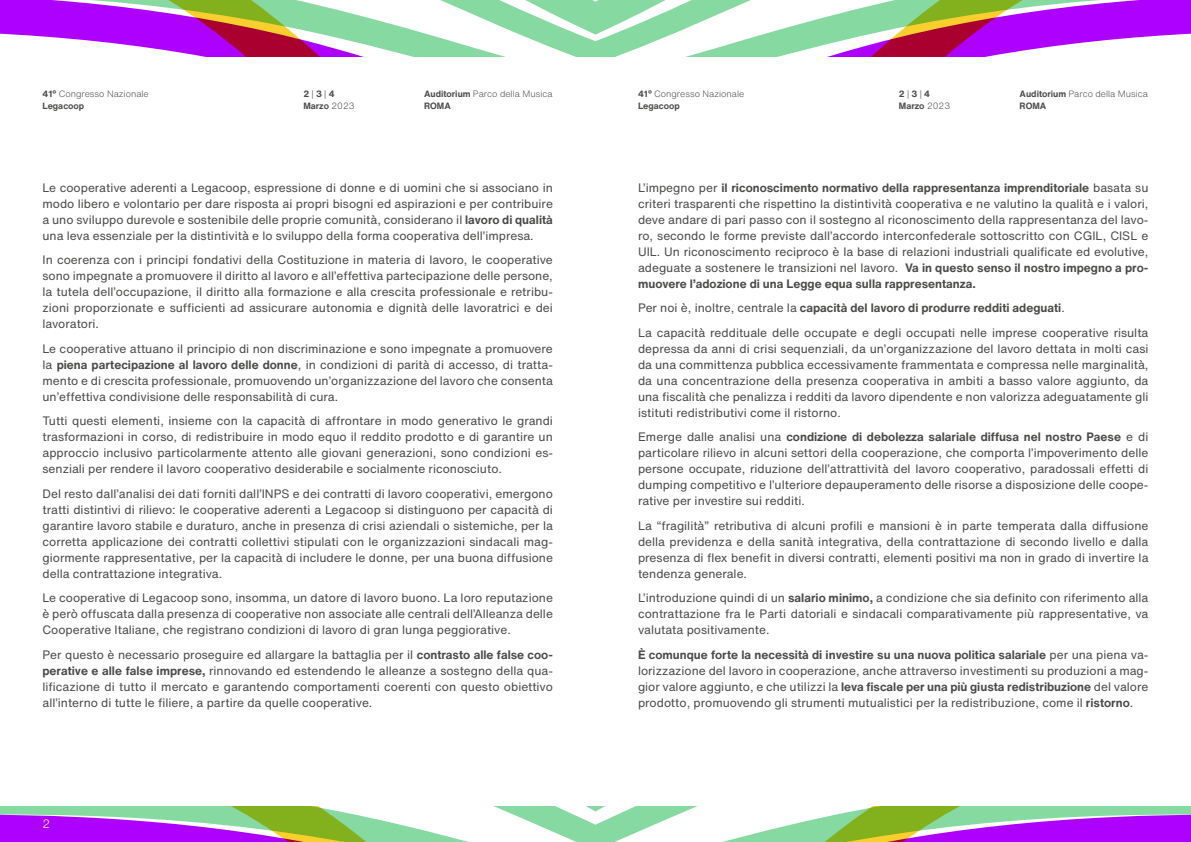
<style>
.page{position:relative;width:1191px;height:842px;background:#fff}
.page>*{position:absolute;margin:0;border:0;box-sizing:border-box;transform-origin:0 0}
.t1{font:12px/16px "Helvetica Now Text";color:#4a4a49;text-align:justify}
.t2{font:300 12px "Helvetica Now Text";color:#fff}
.t3{font:300 9px/12px "Helvetica Now Text";color:#4a4a49}
.t4{font:700 9px/12px "Helvetica Now Text";color:#4a4a49}
.s1{font-weight:700}
.s2{font-weight:300}
</style>
<div class="page">
<svg style="left:0;top:0;width:1191px;height:57px"></svg>
<svg style="left:0;top:806px;width:1191px;height:36px"></svg>
<p class="t3" style="left:43px;top:88px;width:108px"><span class="s1">41°</span> Congresso Nazionale<br><span class="s1">Legacoop</span></p>
<p class="t3" style="left:638px;top:88px;width:108px"><span class="s1">41°</span> Congresso Nazionale<br><span class="s1">Legacoop</span></p>
<p class="t4" style="left:899px;top:88px;width:53px">2 <span class="s2">|</span> 3 <span class="s2">|</span> 4<br>Marzo <span class="s2">2023</span></p>
<p class="t4" style="left:303px;top:88px;width:53px">2 <span class="s2">|</span> 3 <span class="s2">|</span> 4<br>Marzo <span class="s2">2023</span></p>
<p class="t3" style="left:424px;top:88px;width:130px"><span class="s1">Auditorium</span> Parco della Musica<br><span class="s1">ROMA</span></p>
<p class="t3" style="left:1019px;top:88px;width:130px"><span class="s1">Auditorium</span> Parco della Musica<br><span class="s1">ROMA</span></p>
<p class="t1" style="left:43px;top:179px;width:512px">Le cooperative aderenti a Legacoop, espressione di donne e di uomini che si associano in modo libero e volontario per dare risposta ai propri bisogni ed aspirazioni e per contribuire a uno sviluppo durevole e sostenibile delle proprie comunità, considerano il <span class="s1">lavoro di qualità </span>una leva essenziale per la distintività e lo sviluppo della forma cooperativa dell’impresa.</p>
<p class="t1" style="left:43px;top:252px;width:512px">In coerenza con i principi fondativi della Costituzione in materia di lavoro, le cooperative sono impegnate a promuovere il diritto al lavoro e all’effettiva partecipazione delle persone, la tutela dell’occupazione, il diritto alla formazione e alla crescita professionale e retribu&shy;zioni proporzionate e sufficienti ad assicurare autonomia e dignità delle lavoratrici e dei lavoratori.</p>
<p class="t1" style="left:43px;top:340px;width:512px">Le cooperative attuano il principio di non discriminazione e sono impegnate a promuovere la <span class="s1">piena partecipazione al lavoro delle donne</span>, in condizioni di parità di accesso, di tratta&shy;mento e di crescita professionale, promuovendo un’organizzazione del lavoro che consenta un’effettiva condivisione delle responsabilità di cura.</p>
<p class="t1" style="left:43px;top:413px;width:512px">Tutti questi elementi, insieme con la capacità di affrontare in modo generativo le grandi trasformazioni in corso, di redistribuire in modo equo il reddito prodotto e di garantire un approccio inclusivo particolarmente attento alle giovani generazioni, sono condizioni es&shy;senziali per rendere il lavoro cooperativo desiderabile e socialmente riconosciuto.</p>
<p class="t1" style="left:43px;top:485px;width:512px">Del resto dall’analisi dei dati forniti dall’INPS e dei contratti di lavoro cooperativi, emergono tratti distintivi di rilievo: le cooperative aderenti a Legacoop si distinguono per capacità di garantire lavoro stabile e duraturo, anche in presenza di crisi aziendali o sistemiche, per la corretta applicazione dei contratti collettivi stipulati con le organizzazioni sindacali mag&shy;giormente rappresentative, per la capacità di includere le donne, per una buona diffusione della contrattazione integrativa.</p>
<p class="t1" style="left:43px;top:590px;width:512px">Le cooperative di Legacoop sono, insomma, un datore di lavoro buono. La loro reputazione è però offuscata dalla presenza di cooperative non associate alle centrali dell’Alleanza delle Cooperative Italiane, che registrano condizioni di lavoro di gran lunga peggiorative.</p>
<p class="t1" style="left:43px;top:646px;width:512px">Per questo è necessario proseguire ed allargare la battaglia per il <span class="s1">contrasto alle false coo&shy;perative e alle false imprese,</span> rinnovando ed estendendo le alleanze a sostegno della qua&shy;lificazione di tutto il mercato e garantendo comportamenti coerenti con questo obiettivo all’interno di tutte le filiere, a partire da quelle cooperative.</p>
<p class="t2" style="left:43px;top:814px;width:9px">2</p>
<p class="t1" style="left:638px;top:179px;width:512px">L’impegno per <span class="s1">il riconoscimento normativo della rappresentanza imprenditoriale</span> basata su criteri trasparenti che rispettino la distintività cooperativa e ne valutino la qualità e i valori, deve andare di pari passo con il sostegno al riconoscimento della rappresentanza del lavo&shy;ro, secondo le forme previste dall’accordo interconfederale sottoscritto con CGIL, CISL e UIL. Un riconoscimento reciproco è la base di relazioni industriali qualificate ed evolutive, adeguate a sostenere le transizioni nel lavoro. <span class="s1">Va in questo senso il nostro impegno a pro&shy;muovere l’adozione di una Legge equa sulla rappresentanza.</span></p>
<p class="t1" style="left:638px;top:295px;width:512px;line-height:24.5px">Per noi è, inoltre, centrale la <span class="s1">capacità del lavoro di produrre redditi adeguati</span>.<br>La capacità reddituale delle occupate e degli occupati nelle imprese cooperative risulta</p>
<p class="t1" style="left:638px;top:340px;width:512px">depressa da anni di crisi sequenziali, da un’organizzazione del lavoro dettata in molti casi da una committenza pubblica eccessivamente frammentata e compressa nelle marginalità, da una concentrazione della presenza cooperativa in ambiti a basso valore aggiunto, da una fiscalità che penalizza i redditi da lavoro dipendente e non valorizza adeguatamente gli istituti redistributivi come il ristorno.</p>
<p class="t1" style="left:638px;top:429px;width:512px">Emerge dalle analisi una <span class="s1">condizione di debolezza salariale diffusa nel nostro Paese</span> e di particolare rilievo in alcuni settori della cooperazione, che comporta l’impoverimento delle persone occupate, riduzione dell’attrattività del lavoro cooperativo, paradossali effetti di dumping competitivo e l’ulteriore depauperamento delle risorse a disposizione delle coope&shy;rative per investire sui redditi.</p>
<p class="t1" style="left:638px;top:517px;width:512px">La “fragilità” retributiva di alcuni profili e mansioni è in parte temperata dalla diffusione della previdenza e della sanità integrativa, della contrattazione di secondo livello e dalla presenza di flex benefit in diversi contratti, elementi positivi ma non in grado di invertire la tendenza generale.</p>
<p class="t1" style="left:638px;top:590px;width:512px">L’introduzione quindi di un <span class="s1">salario minimo,</span> a condizione che sia definito con riferimento alla contrattazione fra le Parti datoriali e sindacali comparativamente più rappresentative, va valutata positivamente.</p>
<p class="t1" style="left:638px;top:646px;width:512px"><span class="s1">È comunque forte la necessità di investire su una nuova politica salariale</span> per una piena va&shy;lorizzazione del lavoro in cooperazione, anche attraverso investimenti su produzioni a mag&shy;gior valore aggiunto, e che utilizzi la <span class="s1">leva fiscale per una più giusta redistribuzione</span> del valore prodotto, promuovendo gli strumenti mutualistici per la redistribuzione, come il <span class="s1">ristorno</span>.</p>
</div>
